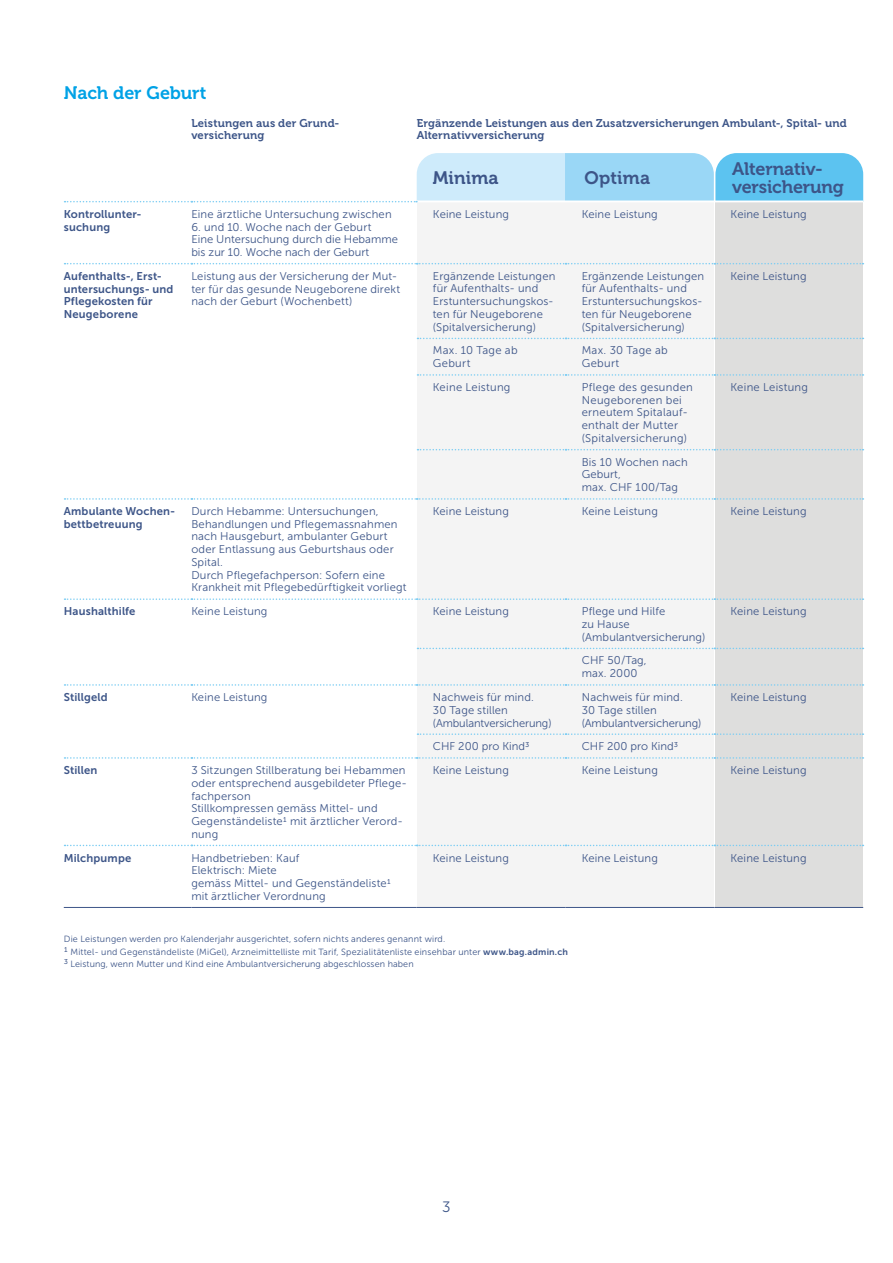
<style>
.page{position:relative;width:893px;height:1263px;background:#fff}
.page>*{position:absolute;margin:0;border:0;box-sizing:border-box;transform-origin:0 0}
.t1{font:18px/18px "Museo 700";letter-spacing:-.01em;color:#3d5588}
.t2{font:18px "Museo 700";letter-spacing:-.005em;color:#00a2e6}
.t3{font:15px "Museo Sans 300";color:#3d5588}
.t4{font:11.25px/12.8px "Museo Sans 300";letter-spacing:.015em;color:#3d5588}
.t5{font:11.25px/12.8px "Museo Sans 700";letter-spacing:.015em;color:#3d5588}
.t6{font:11.25px/12.8px "Museo 700";letter-spacing:.015em;color:#3d5588}
.t7{font:11.25px/12.8px "Museo Sans 300";letter-spacing:-.005em;color:#3d5588}
.t8{font:9px/12.8px "Museo Sans 300";letter-spacing:.02em;color:#3d5588}
.s1{font-size:11.25px}
.s2{font-family:"Museo Sans 700"}
</style>
<div class="page">
<div style="left:715px;top:202px;width:148px;height:706px;background:#dededd"></div>
<div style="left:417px;top:202px;width:149px;height:706px;background:#f4f4f4"></div>
<div style="left:565px;top:202px;width:149px;height:706px;background:#f4f4f4"></div>
<svg style="left:65px;top:153px;width:798px;height:49px"></svg>
<svg style="left:65px;top:263px;width:798px;height:1px"></svg>
<svg style="left:417px;top:338px;width:446px;height:1px"></svg>
<svg style="left:417px;top:374px;width:446px;height:2px"></svg>
<svg style="left:417px;top:449px;width:446px;height:1px"></svg>
<svg style="left:417px;top:648px;width:446px;height:1px"></svg>
<svg style="left:417px;top:733px;width:446px;height:2px"></svg>
<svg style="left:65px;top:498px;width:798px;height:2px"></svg>
<svg style="left:65px;top:757px;width:798px;height:2px"></svg>
<svg style="left:65px;top:845px;width:798px;height:1px"></svg>
<svg style="left:65px;top:598px;width:798px;height:2px"></svg>
<svg style="left:65px;top:684px;width:798px;height:2px"></svg>
<hr style="left:64px;top:907px;width:127px;height:1px;background:#3d5588">
<hr style="left:191px;top:907px;width:226px;height:1px;background:#3d5588">
<hr style="left:417px;top:907px;width:149px;height:1px;background:#3d5588">
<hr style="left:566px;top:907px;width:148px;height:1px;background:#3d5588">
<hr style="left:714px;top:907px;width:149px;height:1px;background:#3d5588">
<h1 class="t2" style="left:64px;top:82px;width:144px">Nach der Geburt</h1>
<p class="t6" style="left:191px;top:117px;width:150px">Leistungen aus der Grund&shy;versicherung</p>
<p class="t6" style="left:417px;top:117px;width:432px">Ergänzende Leistungen aus den Zusatzversicherungen Ambulant-, Spital- und<br>Alternativversicherung</p>
<h1 class="t1" style="left:732px;top:160px;width:113px">Alternativ&shy;versicherung</h1>
<h1 class="t1" style="left:433px;top:169px;width:67px">Minima</h1>
<h1 class="t1" style="left:584px;top:169px;width:67px">Optima</h1>
<p class="t5" style="left:64px;top:207px;width:79px">Kontrollunter&shy;suchung</p>
<p class="t4" style="left:191px;top:208px;width:202px">Eine ärztliche Untersuchung zwischen</p>
<p class="t4" style="left:191px;top:220px;width:208px">6. und 10. Woche nach der Geburt<br>Eine Untersuchung durch die Hebamme bis zur 10. Woche nach der Geburt</p>
<p class="t4" style="left:433px;top:208px;width:78px">Keine Leistung</p>
<p class="t4" style="left:582px;top:208px;width:78px">Keine Leistung</p>
<p class="t4" style="left:730px;top:208px;width:78px">Keine Leistung</p>
<p class="t5" style="left:64px;top:269px;width:111px">Aufenthalts-, Erst&shy;untersuchungs- und<br>Pflegekosten für<br>Neugeborene</p>
<p class="t4" style="left:191px;top:270px;width:210px">Leistung aus der Versicherung der Mut&shy;ter für das gesunde Neugeborene direkt nach der Geburt (Wochenbett)</p>
<p class="t4" style="left:433px;top:270px;width:124px">Ergänzende Leistungen für Aufenthalts- und<br>Erstuntersuchungskos&shy;ten für Neugeborene (Spitalversicherung)</p>
<p class="t4" style="left:582px;top:270px;width:124px">Ergänzende Leistungen für Aufenthalts- und<br>Erstuntersuchungskos&shy;ten für Neugeborene (Spitalversicherung)</p>
<p class="t4" style="left:730px;top:270px;width:78px">Keine Leistung</p>
<p class="t4" style="left:433px;top:344px;width:86px">Max. 10 Tage ab<br>Geburt</p>
<p class="t4" style="left:582px;top:344px;width:88px">Max. 30 Tage ab<br>Geburt</p>
<p class="t4" style="left:433px;top:381px;width:79px">Keine Leistung</p>
<p class="t4" style="left:582px;top:381px;width:113px">Pflege des gesunden<br>Neugeborenen bei erneutem Spitalauf&shy;enthalt der Mutter (Spitalversicherung)</p>
<p class="t4" style="left:730px;top:381px;width:79px">Keine Leistung</p>
<p class="t4" style="left:582px;top:456px;width:108px">Bis 10 Wochen nach<br>Geburt,<br>max. CHF 100/Tag</p>
<p class="t5" style="left:64px;top:505px;width:113px">Ambulante Wochen&shy;bettbetreuung</p>
<p class="t4" style="left:191px;top:505px;width:217px">Durch Hebamme: Untersuchungen, Behandlungen und Pflegemassnahmen nach Hausgeburt, ambulanter Geburt oder Entlassung aus Geburtshaus oder Spital.<br>Durch Pflegefachperson: Sofern eine Krankheit mit Pflegebedürftigkeit vorliegt</p>
<p class="t4" style="left:433px;top:505px;width:78px">Keine Leistung</p>
<p class="t4" style="left:582px;top:505px;width:78px">Keine Leistung</p>
<p class="t4" style="left:730px;top:505px;width:78px">Keine Leistung</p>
<p class="t5" style="left:64px;top:605px;width:73px">Haushalthilfe</p>
<p class="t4" style="left:191px;top:605px;width:78px">Keine Leistung</p>
<p class="t4" style="left:433px;top:605px;width:78px">Keine Leistung</p>
<p class="t4" style="left:582px;top:605px;width:125px">Pflege und Hilfe<br>zu Hause (Ambulantversicherung)</p>
<p class="t4" style="left:730px;top:605px;width:78px">Keine Leistung</p>
<p class="t4" style="left:582px;top:654px;width:67px">CHF 50/Tag, max. 2000</p>
<p class="t5" style="left:64px;top:691px;width:45px">Stillgeld</p>
<p class="t4" style="left:191px;top:691px;width:78px">Keine Leistung</p>
<p class="t7" style="left:433px;top:691px;width:120px">Nachweis für mind.<br>30 Tage stillen (Ambulantversicherung)</p>
<p class="t7" style="left:582px;top:691px;width:121px">Nachweis für mind.<br>30 Tage stillen (Ambulantversicherung)</p>
<p class="t4" style="left:730px;top:691px;width:78px">Keine Leistung</p>
<p class="t4" style="left:433px;top:740px;width:98px">CHF 200 pro Kind 3</p>
<p class="t4" style="left:582px;top:740px;width:98px">CHF 200 pro Kind3</p>
<p class="t5" style="left:64px;top:764px;width:35px">Stillen</p>
<p class="t4" style="left:191px;top:764px;width:217px">3 Sitzungen Stillberatung bei Hebammen oder entsprechend ausgebildeter Pflege&shy;fachperson<br>Stillkompressen gemäss Mittel- und<br>Gegenständeliste1 mit ärztlicher Verord&shy;nung</p>
<p class="t4" style="left:433px;top:764px;width:78px">Keine Leistung</p>
<p class="t4" style="left:582px;top:764px;width:78px">Keine Leistung</p>
<p class="t4" style="left:730px;top:764px;width:78px">Keine Leistung</p>
<p class="t5" style="left:64px;top:851px;width:69px">Milchpumpe</p>
<p class="t4" style="left:191px;top:851px;width:201px">Handbetrieben: Kauf<br>Elektrisch: Miete<br>gemäss Mittel- und Gegenständeliste1 mit ärztlicher Verordnung</p>
<p class="t4" style="left:433px;top:851px;width:78px">Keine Leistung</p>
<p class="t4" style="left:582px;top:851px;width:78px">Keine Leistung</p>
<p class="t4" style="left:730px;top:851px;width:78px">Keine Leistung</p>
<p class="t8" style="left:64px;top:932px;width:506px">Die Leistungen werden pro Kalenderjahr ausgerichtet, sofern nichts anderes genannt wird.<br><span class="s1">1</span> Mittel- und Gegenständeliste (MiGel), Arzneimittelliste mit Tarif, Spezialitätenliste einsehbar unter <span class="s2">www.bag.admin.ch<br></span><span class="s1">3</span> Leistung, wenn Mutter und Kind eine Ambulantversicherung abgeschlossen haben</p>
<h2 class="t3" style="left:442px;top:1198px;width:10px">3</h2>
</div>
